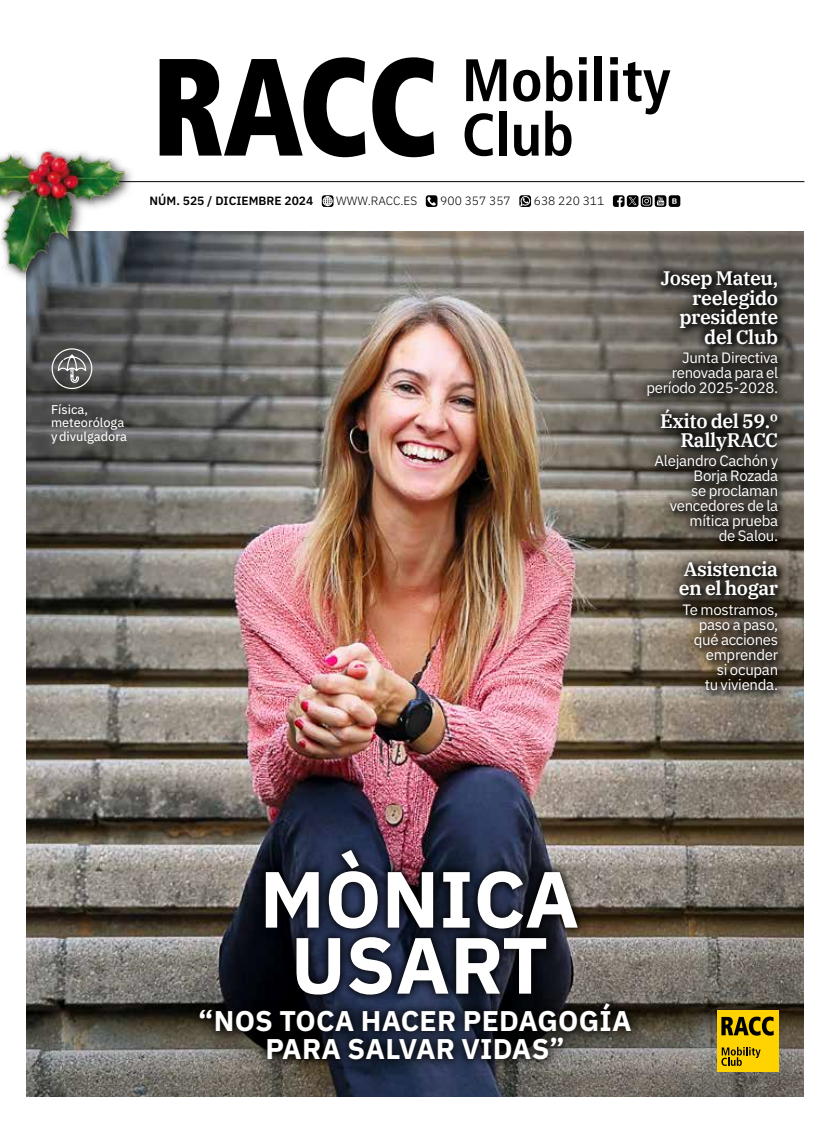
<style>
.page{position:relative;width:830px;height:1123px;background:#fff}
.page>*{position:absolute;margin:0;border:0;box-sizing:border-box;transform-origin:0 0}
.t1{font:700 79.5px/66px "IBM Plex Sans";color:#fff;text-align:center}
.t2{font:700 28.5px/28.5px "IBM Plex Sans";letter-spacing:.01em;color:#fff;text-align:center}
.t3{font:600 19.5px/19.5px "IBM Plex Serif";letter-spacing:-.02em;color:#fff;text-align:right}
.t4{font:15px/15px "IBM Plex Sans";letter-spacing:-.02em;color:#fff;text-align:right}
.t5{font:12.75px/13.5px "IBM Plex Sans Text";color:#fff}
.t6{font:300 12px "IBM Plex Sans";color:#000}
.t7{font:600 12px "IBM Plex Sans";color:#000}
</style>
<div class="page">
<img style="left:26px;top:232px;width:778px;height:644px">
<svg style="left:26px;top:876px;width:778px;height:221px;background:#68645e"></svg>
<svg style="left:159px;top:57px;width:206px;height:100px"></svg>
<svg style="left:372px;top:57px;width:62px;height:100px"></svg>
<svg style="left:466px;top:59px;width:40px;height:42px"></svg>
<svg style="left:513px;top:70px;width:27px;height:32px"></svg>
<svg style="left:546px;top:56px;width:26px;height:46px"></svg>
<svg style="left:579px;top:57px;width:7px;height:44px"></svg>
<div style="left:594px;top:56px;width:8px;height:45px;background:#000"></div>
<svg style="left:610px;top:57px;width:60px;height:57px"></svg>
<svg style="left:464px;top:113px;width:28px;height:43px"></svg>
<div style="left:499px;top:111px;width:7px;height:45px;background:#000"></div>
<svg style="left:514px;top:125px;width:24px;height:31px"></svg>
<svg style="left:545px;top:111px;width:26px;height:45px"></svg>
<div style="left:716px;top:1010px;width:61px;height:61px;background:#ffd300"></div>
<svg style="left:721px;top:1016px;width:52px;height:19px"></svg>
<svg style="left:721px;top:1046px;width:39px;height:19px"></svg>
<div style="left:186px;top:836px;width:458px;height:238px;background:#000;opacity:.85"></div>
<div style="left:189px;top:839px;width:452px;height:232px;background:#000;opacity:.58"></div>
<div style="left:52px;top:348px;width:40px;height:41px;border:1px solid #fff;border-radius:50%"></div>
<svg style="left:57px;top:354px;width:30px;height:29px"></svg>
<svg style="left:631px;top:256px;width:162px;height:451px;background:#736c62"></svg>
<div style="left:635px;top:260px;width:153px;height:440px;background:#000;opacity:.5"></div>
<hr style="left:26px;top:181px;width:778px;height:1px;background:#000">
<svg style="left:321px;top:195px;width:12px;height:12px"></svg>
<svg style="left:425px;top:195px;width:12px;height:12px"></svg>
<svg style="left:519px;top:195px;width:11px;height:12px"></svg>
<svg style="left:612px;top:195px;width:68px;height:12px"></svg>
<div style="left:0;top:146px;width:137px;height:138px;background:#000;opacity:.6"></div>
<img style="left:0;top:152px;width:125px;height:120px">
<p class="t7" style="left:150px;top:192px;width:165px">NÚM. 525 / DICIEMBRE 2024</p>
<p class="t6" style="left:336px;top:192px;width:82px">WWW.RACC.ES</p>
<p class="t6" style="left:440px;top:192px;width:72px">900 357 357</p>
<p class="t6" style="left:533px;top:192px;width:72px">638 220 311</p>
<p class="t5" style="left:51px;top:401px;width:77px">Física, meteoróloga y divulgadora</p>
<h3 class="t3" style="left:660px;top:267px;width:119px">Josep Mateu, reelegido presidente del Club</h3>
<p class="t4" style="left:646px;top:349px;width:133px">Junta Directiva renovada para el período 2025-2028.</p>
<h3 class="t3" style="left:660px;top:409px;width:119px">Éxito del 59.º<br>RallyRACC</h3>
<p class="t4" style="left:654px;top:452px;width:125px">Alejandro Cachón y<br>Borja Rozada<br>se proclaman vencedores de la mítica prueba<br>de Salou.</p>
<h3 class="t3" style="left:678px;top:557px;width:101px;text-align:left">Asistencia en el hogar</h3>
<p class="t4" style="left:682px;top:600px;width:97px">Te mostramos, paso a paso, qué acciones emprender<br>si ocupan<br>tu vivienda.</p>
<h1 class="t1" style="left:259px;top:859px;width:321px">MÒNICA<br>USART</h1>
<h2 class="t2" style="left:198px;top:1004px;width:435px">“NOS TOCA HACER PEDAGOGÍA<br>PARA SALVAR VIDAS”</h2>
</div>
